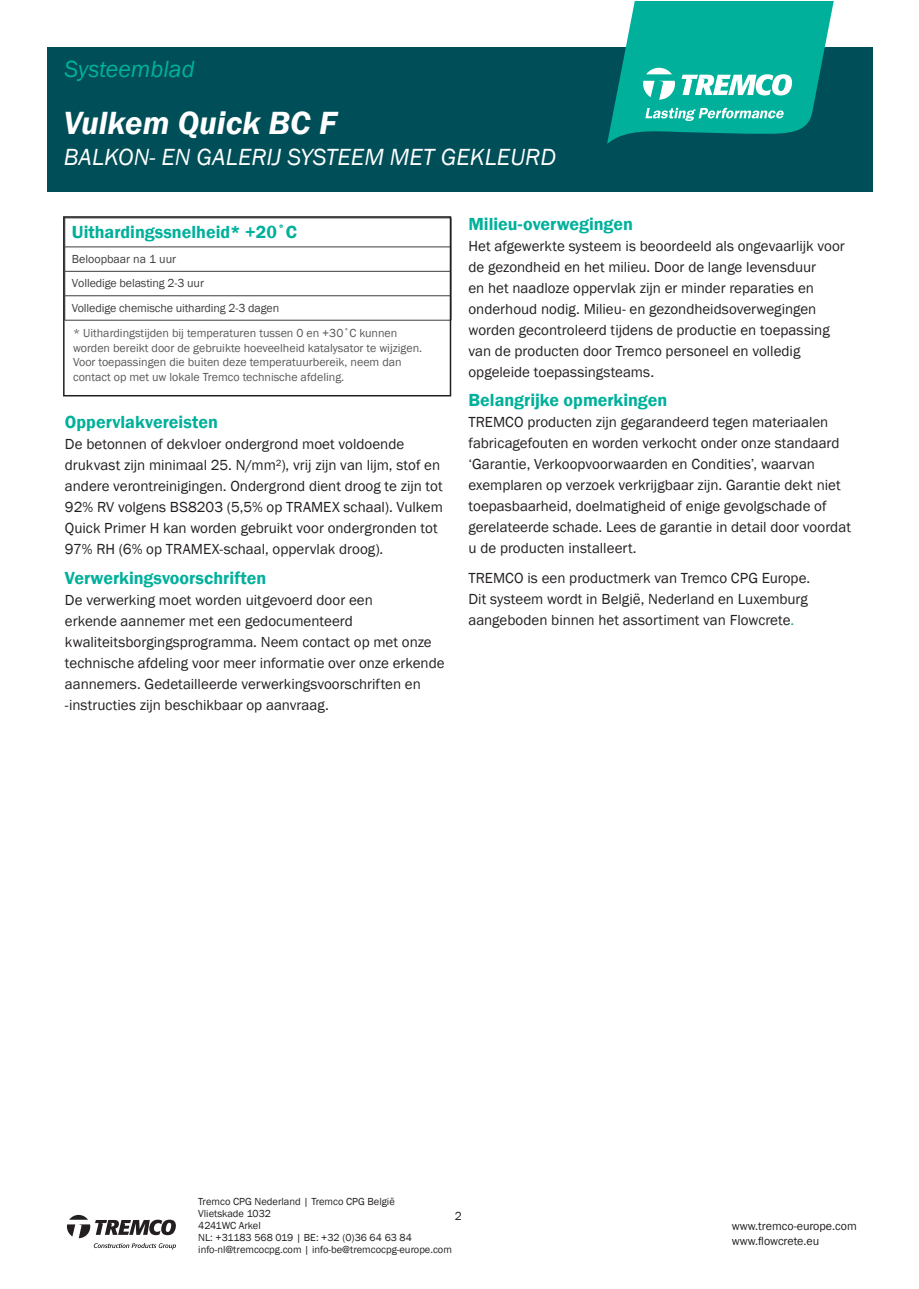
<style>
.page{position:relative;width:919px;height:1289px;background:#fff}
.page>*{position:absolute;margin:0;border:0;box-sizing:border-box;transform-origin:0 0}
.t1{font:italic 600 33px "Franklin Gothic";color:#fff}
.t2{font:italic 24px "Franklin Gothic";color:#fff}
.t3{font:italic 24px "Franklin Gothic";color:#00b09b}
.t4{font:600 18px "Franklin Gothic";color:#00b09b}
.t5{font:15px/21px "Franklin Gothic";color:#231f20}
.t6{font:12px "Franklin Gothic";color:#57585a}
.t7{font:12px "Franklin Gothic";letter-spacing:-.01em;color:#3e3e3f}
.t8{font:12px/15px "Franklin Gothic";color:#231f20}
.t9{font:10.5px/12px "Franklin Gothic";color:#231f20}
.s1{color:#00b09b}
</style>
<div class="page">
<svg style="left:67px;top:1214px;width:109px;height:35px"></svg>
<div style="left:48px;top:47px;width:825px;height:145px;background:#004f58"></div>
<svg style="left:607px;top:1px;width:226px;height:143px"></svg>
<svg style="left:66px;top:218px;width:386px;height:102px"></svg>
<hr style="left:65px;top:320px;width:386px;height:1px;background:#3e3e3f">
<div style="left:63px;top:216px;width:388px;height:180px;border:2px solid #231f20"></div>
<h2 class="t3" style="left:64px;top:54px;width:132px">Systeemblad</h2>
<p class="t1" style="left:64px;top:101px;width:274px">Vulkem Quick BC F</p>
<p class="t2" style="left:64px;top:142px;width:493px">BALKON- EN GALERIJ SYSTEEM MET GEKLEURD</p>
<p class="t4" style="left:72px;top:221px;width:227px">Uithardingssnelheid* +20˚C</p>
<p class="t7" style="left:72px;top:251px;width:106px">Beloopbaar na 1 uur</p>
<p class="t7" style="left:72px;top:276px;width:133px">Volledige belasting 2-3 uur</p>
<p class="t7" style="left:72px;top:300px;width:209px">Volledige chemische uitharding 2-3 dagen</p>
<p class="t6" style="left:73px;top:326px;width:326px">* Uithardingstijden bij temperaturen tussen 0 en +30˚C kunnen</p>
<p class="t6" style="left:73px;top:340px;width:351px">worden bereikt door de gebruikte hoeveelheid katalysator te wijzigen.</p>
<p class="t6" style="left:73px;top:354px;width:330px">Voor toepassingen die buiten deze temperatuurbereik, neem dan</p>
<p class="t6" style="left:73px;top:369px;width:273px">contact op met uw lokale Tremco technische afdeling.</p>
<p class="t4" style="left:65px;top:411px;width:154px">Oppervlakvereisten</p>
<p class="t5" style="left:65px;top:434px;width:379px">De betonnen of dekvloer ondergrond moet voldoende drukvast zijn minimaal 25. N/mm²), vrij zijn van lijm, stof en andere verontreinigingen. Ondergrond dient droog te zijn tot 92% RV volgens BS8203 (5,5% op TRAMEX schaal). Vulkem Quick Primer H kan worden gebruikt voor ondergronden tot 97% RH (6% op TRAMEX-schaal, oppervlak droog).</p>
<p class="t4" style="left:65px;top:566px;width:203px">Verwerkingsvoorschriften</p>
<p class="t5" style="left:65px;top:589px;width:381px">De verwerking moet worden uitgevoerd door een<br>erkende aannemer met een gedocumenteerd kwaliteitsborgingsprogramma. Neem contact op met onze technische afdeling voor meer informatie over onze erkende aannemers. Gedetailleerde verwerkingsvoorschriften en -instructies zijn beschikbaar op aanvraag.</p>
<p class="t4" style="left:468px;top:212px;width:166px">Milieu-overwegingen</p>
<p class="t5" style="left:468px;top:235px;width:378px">Het afgewerkte systeem is beoordeeld als ongevaarlijk voor de gezondheid en het milieu. Door de lange levensduur<br>en het naadloze oppervlak zijn er minder reparaties en onderhoud nodig. Milieu- en gezondheidsoverwegingen worden gecontroleerd tijdens de productie en toepassing van de producten door Tremco personeel en volledig opgeleide toepassingsteams.</p>
<p class="t4" style="left:468px;top:389px;width:200px">Belangrijke opmerkingen</p>
<p class="t5" style="left:468px;top:412px;width:384px">TREMCO producten zijn gegarandeerd tegen materiaalen fabricagefouten en worden verkocht onder onze standaard ‘Garantie, Verkoopvoorwaarden en Condities’, waarvan exemplaren op verzoek verkrijgbaar zijn. Garantie dekt niet toepasbaarheid, doelmatigheid of enige gevolgschade of gerelateerde schade. Lees de garantie in detail door voordat u de producten installeert.</p>
<p class="t5" style="left:468px;top:567px;width:343px">TREMCO is een productmerk van Tremco CPG Europe.<br>Dit systeem wordt in België, Nederland en Luxemburg aangeboden binnen het assortiment van Flowcrete<span class="s1">.</span></p>
<p class="t9" style="left:198px;top:1195px;width:255px">Tremco CPG Nederland | Tremco CPG België<br>Vlietskade 1032<br>4241WC Arkel<br>NL: +31183 568 019 | BE: +32 (0)36 64 63 84 info-nl@tremcocpg.com | info-be@tremcocpg-europe.com</p>
<p class="t8" style="left:454px;top:1208px;width:9px">2</p>
<p class="t8" style="left:731px;top:1219px;width:126px">www.tremco-europe.com www.flowcrete.eu</p>
</div>
